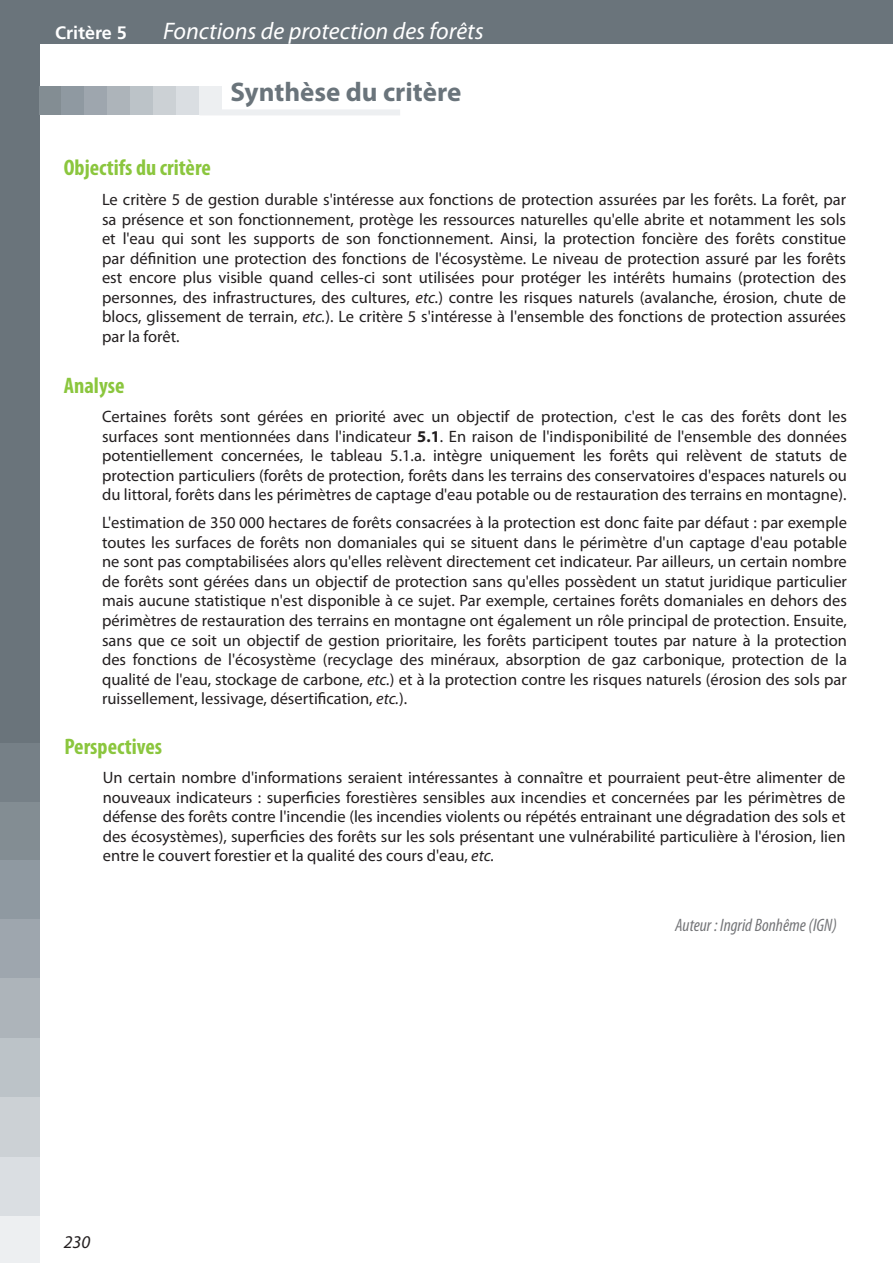
<style>
.page{position:relative;width:893px;height:1263px;background:#fff}
.page>*{position:absolute;margin:0;border:0;box-sizing:border-box;transform-origin:0 0}
.t1{font:700 27px "Myriad Pro";color:#6a747b}
.t2{font:italic 24px "Myriad Pro";color:#fff}
.t3{font:700 condensed 22.5px "Myriad Pro";color:#8bc63e}
.t4{font:italic condensed 18px "Myriad Pro";color:#757679}
.t5{font:700 18px "Frutiger";color:#fff}
.t6{font:italic 18px "Myriad Pro";color:#231f20}
.t7{font:16.5px/19.5px "Myriad Pro";color:#231f20;text-align:justify}
.s1{font-style:italic}
.s2{font-weight:700}
</style>
<div class="page">
<div style="left:1px;top:0;width:892px;height:44px;background:#6a747b"></div>
<div style="left:0;top:0;width:39px;height:1263px;background:#6a747b"></div>
<div style="left:0;top:744px;width:39px;height:59px;background:#768087"></div>
<div style="left:0;top:802px;width:39px;height:60px;background:#838d93"></div>
<div style="left:0;top:860px;width:39px;height:60px;background:#8f99a1"></div>
<div style="left:0;top:919px;width:39px;height:60px;background:#9ea6ae"></div>
<div style="left:0;top:978px;width:39px;height:60px;background:#adb4ba"></div>
<div style="left:0;top:1038px;width:39px;height:59px;background:#bcc3c8"></div>
<div style="left:0;top:1097px;width:39px;height:60px;background:#ccd1d5"></div>
<div style="left:0;top:1157px;width:39px;height:59px;background:#dadee2"></div>
<div style="left:0;top:1216px;width:39px;height:47px;background:#edeff1"></div>
<div style="left:39px;top:87px;width:23px;height:28px;background:#838d93"></div>
<div style="left:61px;top:87px;width:23px;height:28px;background:#8f99a1"></div>
<div style="left:84px;top:87px;width:23px;height:28px;background:#9ea6ae"></div>
<div style="left:107px;top:87px;width:23px;height:28px;background:#adb4ba"></div>
<div style="left:130px;top:87px;width:23px;height:28px;background:#bcc3c8"></div>
<div style="left:153px;top:87px;width:23px;height:28px;background:#ccd1d5"></div>
<div style="left:176px;top:87px;width:23px;height:28px;background:#dadee2"></div>
<div style="left:199px;top:87px;width:23px;height:28px;background:#edeff1"></div>
<div style="left:199px;top:109px;width:201px;height:6px;background:#edeff1"></div>
<p class="t5" style="left:55px;top:22px;width:73px">Critère 5</p>
<h2 class="t2" style="left:163px;top:16px;width:322px">Fonctions de protection des forêts</h2>
<h1 class="t1" style="left:230px;top:74px;width:232px">Synthèse du critère</h1>
<h3 class="t3" style="left:64px;top:154px;width:149px">Objectifs du critère</h3>
<p class="t7" style="left:102px;top:190px;width:746px">Le critère 5 de gestion durable s'intéresse aux fonctions de protection assurées par les forêts. La forêt, par sa présence et son fonctionnement, protège les ressources naturelles qu'elle abrite et notamment les sols et l'eau qui sont les supports de son fonctionnement. Ainsi, la protection foncière des forêts constitue par définition une protection des fonctions de l'écosystème. Le niveau de protection assuré par les forêts est encore plus visible quand celles-ci sont utilisées pour protéger les intérêts humains (protection des personnes, des infrastructures, des cultures, <span class="s1">etc.</span>) contre les risques naturels (avalanche, érosion, chute de blocs, glissement de terrain, <span class="s1">etc.</span>). Le critère 5 s'intéresse à l'ensemble des fonctions de protection assurées par la forêt.</p>
<h3 class="t3" style="left:64px;top:371px;width:62px">Analyse</h3>
<p class="t7" style="left:102px;top:407px;width:746px">Certaines forêts sont gérées en priorité avec un objectif de protection, c'est le cas des forêts dont les surfaces sont mentionnées dans l'indicateur <span class="s2">5.1</span>. En raison de l'indisponibilité de l'ensemble des données potentiellement concernées, le tableau 5.1.a. intègre uniquement les forêts qui relèvent de statuts de protection particuliers (forêts de protection, forêts dans les terrains des conservatoires d'espaces naturels ou du littoral, forêts dans les périmètres de captage d'eau potable ou de restauration des terrains en montagne).</p>
<p class="t7" style="left:102px;top:513px;width:746px">L'estimation de 350 000 hectares de forêts consacrées à la protection est donc faite par défaut : par exemple toutes les surfaces de forêts non domaniales qui se situent dans le périmètre d'un captage d'eau potable ne sont pas comptabilisées alors qu'elles relèvent directement cet indicateur. Par ailleurs, un certain nombre de forêts sont gérées dans un objectif de protection sans qu'elles possèdent un statut juridique particulier mais aucune statistique n'est disponible à ce sujet. Par exemple, certaines forêts domaniales en dehors des périmètres de restauration des terrains en montagne ont également un rôle principal de protection. Ensuite, sans que ce soit un objectif de gestion prioritaire, les forêts participent toutes par nature à la protection des fonctions de l'écosystème (recyclage des minéraux, absorption de gaz carbonique, protection de la qualité de l'eau, stockage de carbone, <span class="s1">etc.</span>) et à la protection contre les risques naturels (érosion des sols par ruissellement, lessivage, désertification, <span class="s1">etc.</span>).</p>
<h3 class="t3" style="left:64px;top:732px;width:99px">Perspectives</h3>
<p class="t7" style="left:103px;top:768px;width:744px">Un certain nombre d'informations seraient intéressantes à connaître et pourraient peut-être alimenter de nouveaux indicateurs : superficies forestières sensibles aux incendies et concernées par les périmètres de défense des forêts contre l'incendie (les incendies violents ou répétés entrainant une dégradation des sols et des écosystèmes), superficies des forêts sur les sols présentant une vulnérabilité particulière à l'érosion, lien entre le couvert forestier et la qualité des cours d'eau, <span class="s1">etc.</span></p>
<p class="t6" style="left:64px;top:1231px;width:28px">230</p>
<p class="t4" style="left:675px;top:914px;width:163px">Auteur : Ingrid Bonhême (IGN)</p>
</div>
